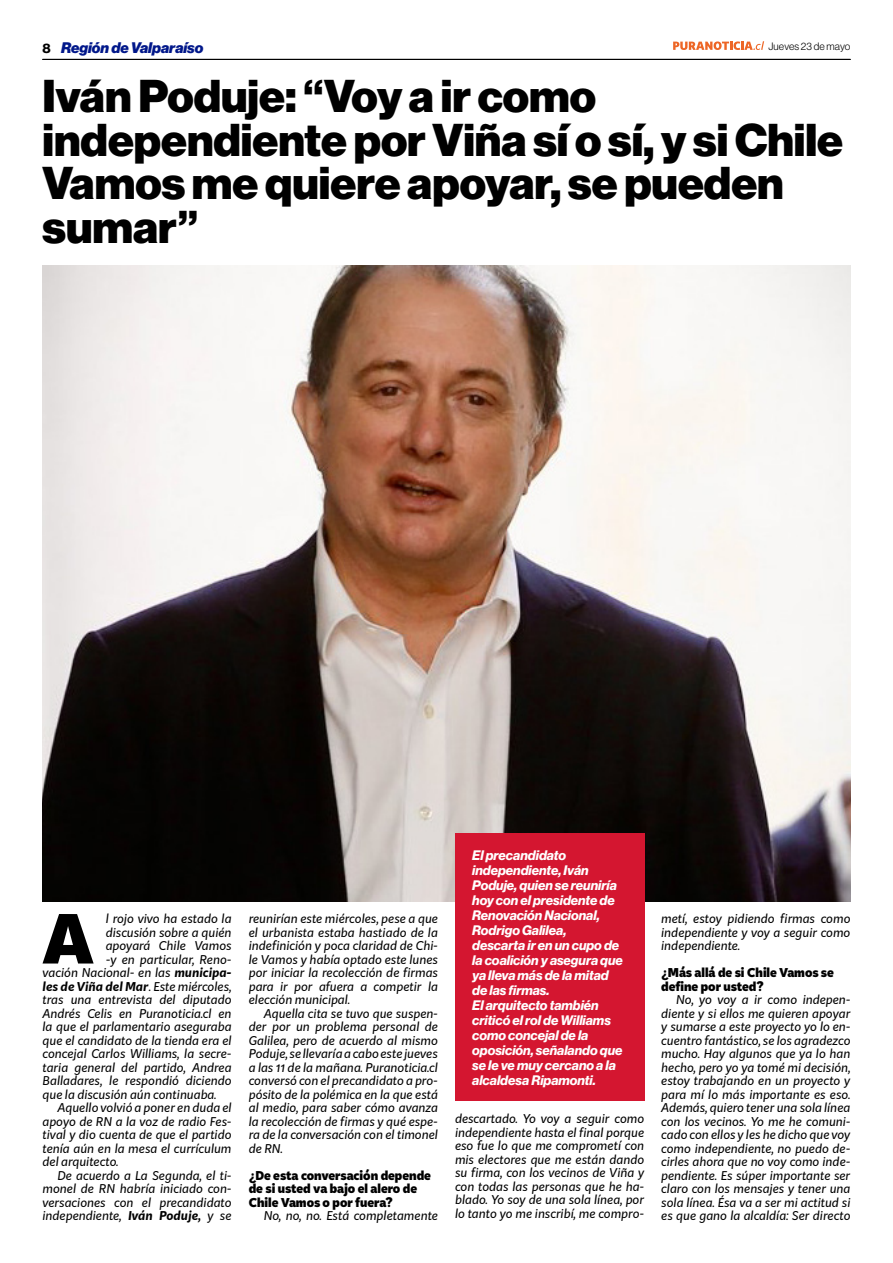
<style>
.page{position:relative;width:893px;height:1263px;background:#fff}
.page>*{position:absolute;margin:0;border:0;box-sizing:border-box;transform-origin:0 0}
.t1{font:900 66.3px "Kit Sans";color:#000}
.t2{font:45px/43.5px "N Haas Grotesk DS Pro 95 Blk";color:#000}
.t3{font:15px "N Haas Grotesk DS Pro 96 Blk It";color:#00178a}
.t4{font:13.5px/15px "N Haas Grotesk DS Pro 76 Bd It";color:#fff}
.t5{font:italic 12px/13.5px "Kit Sans";color:#000;text-align:justify}
.t6{font:900 12px/13.5px "Kit Sans";color:#000}
.t7{font:italic 700 12px "Kit Sans";letter-spacing:.005em;color:#000}
.t8{font:10.5px "N Haas Grotesk DS Pro 45 Lt";letter-spacing:.02em;color:#000}
.s1{font-family:"N Haas Grotesk DS Pro 75 Bd";font-size:13.5px;color:#000}
.s2{font-weight:700}
.s3{font-weight:400}
</style>
<div class="page">
<hr style="left:43px;top:59px;width:807px;height:1px;background:#000">
<svg style="left:673px;top:41px;width:91px;height:9px"></svg>
<img style="left:43px;top:266px;width:807px;height:635px">
<div style="left:455px;top:833px;width:189px;height:268px;background:#d41630"></div>
<p class="t3" style="left:43px;top:39px;width:162px"><span class="s1">8</span> Región de Valparaíso</p>
<p class="t8" style="left:768px;top:40px;width:84px">Jueves 23 de mayo</p>
<h2 class="t2" style="left:43px;top:75px;width:802px">Iván Poduje: “Voy a ir como independiente por Viña sí o sí, y si Chile<br>Vamos me quiere apoyar, se pueden sumar”</h2>
<h1 class="t1" style="left:44px;top:879px;width:50px">A</h1>
<p class="t5" style="left:106px;top:911px;width:127px">l rojo vivo ha estado la</p>
<p class="t5" style="left:106px;top:925px;width:127px">discusión sobre a quién</p>
<p class="t5" style="left:106px;top:938px;width:127px">apoyará Chile Vamos</p>
<p class="t5" style="left:106px;top:952px;width:127px">-y en particular, Reno-</p>
<p class="t5" style="left:43px;top:965px;width:191px">vación Nacional- en las <span class="s2">municipa-</span></p>
<p class="t7" style="left:43px;top:976px;width:191px">les de Viña del Mar<span class="s3">. Este miércoles,</span></p>
<p class="t5" style="left:43px;top:992px;width:191px">tras una entrevista del diputado</p>
<p class="t5" style="left:43px;top:1006px;width:191px">Andrés Celis en Puranoticia.cl en</p>
<p class="t5" style="left:43px;top:1019px;width:191px">la que el parlamentario aseguraba</p>
<p class="t5" style="left:43px;top:1033px;width:191px">que el candidato de la tienda era el</p>
<p class="t5" style="left:43px;top:1046px;width:191px">concejal Carlos Williams, la secre-</p>
<p class="t5" style="left:43px;top:1060px;width:191px">taria general del partido, Andrea</p>
<p class="t5" style="left:43px;top:1073px;width:191px">Balladares, le respondió diciendo</p>
<p class="t5" style="left:43px;top:1087px;width:176px">que la discusión aún continuaba.</p>
<p class="t5" style="left:58px;top:1100px;width:176px">Aquello volvió a poner en duda el</p>
<p class="t5" style="left:43px;top:1114px;width:191px">apoyo de RN a la voz de radio Fes-</p>
<p class="t5" style="left:43px;top:1127px;width:191px">tival y dio cuenta de que el partido</p>
<p class="t5" style="left:43px;top:1141px;width:191px">tenía aún en la mesa el currículum</p>
<p class="t5" style="left:43px;top:1154px;width:78px">del arquitecto.</p>
<p class="t5" style="left:58px;top:1168px;width:176px">De acuerdo a La Segunda, el ti-</p>
<p class="t5" style="left:43px;top:1181px;width:191px">monel de RN habría iniciado con-</p>
<p class="t5" style="left:43px;top:1195px;width:191px">versaciones con el precandidato</p>
<p class="t5" style="left:43px;top:1208px;width:191px">independiente, <span class="s2">Iván Poduje,</span> y se</p>
<p class="t5" style="left:249px;top:911px;width:191px">reunirían este miércoles, pese a que el urbanista estaba hastiado de la indefinición y poca claridad de Chi&shy;le Vamos y había optado este lunes por iniciar la recolección de firmas para ir por afuera a competir la elección municipal.</p>
<p class="t5" style="left:249px;top:1006px;width:191px;text-indent:15px">Aquella cita se tuvo que suspen&shy;der por un problema personal de Galilea, pero de acuerdo al mismo Poduje, se llevaría a cabo este jueves a las 11 de la mañana. Puranoticia.cl conversó con el precandidato a pro&shy;pósito de la polémica en la que está al medio, para saber cómo avanza la recolección de firmas y qué espe&shy;ra de la conversación con el timonel de RN.</p>
<p class="t6" style="left:249px;top:1167px;width:184px">¿De esta conversación depende de si usted va bajo el alero de<br>Chile Vamos o por fuera?</p>
<p class="t5" style="left:264px;top:1208px;width:176px">No, no, no. Está completamente</p>
<p class="t4" style="left:472px;top:848px;width:152px">El precandidato independiente, Iván<br>Poduje, quien se reuniría hoy con el presidente de<br>Renovación Nacional,<br>Rodrigo Galilea, descarta ir en un cupo de la coalición y asegura que ya lleva más de la mitad de las firmas.<br>El arquitecto también criticó el rol de Williams como concejal de la oposición, señalando que se le ve muy cercano a la alcaldesa Ripamonti.</p>
<p class="t5" style="left:455px;top:1111px;width:191px">descartado. Yo voy a seguir como independiente hasta el final porque eso fue lo que me comprometí con mis electores que me están dando su firma, con los vecinos de Viña y con todas las personas que he ha&shy;blado. Yo soy de una sola línea, por lo tanto yo me inscribí, me compro-</p>
<p class="t5" style="left:661px;top:911px;width:191px">metí, estoy pidiendo firmas como independiente y voy a seguir como independiente.</p>
<p class="t6" style="left:661px;top:965px;width:174px">¿Más allá de si Chile Vamos se define por usted?</p>
<p class="t5" style="left:661px;top:992px;width:191px;text-indent:15px">No, yo voy a ir como indepen&shy;diente y si ellos me quieren apoyar y sumarse a este proyecto yo lo en&shy;cuentro fantástico, se los agradezco mucho. Hay algunos que ya lo han hecho, pero yo ya tomé mi decisión, estoy trabajando en un proyecto y para mí lo más importante es eso.<br>Además, quiero tener una sola línea con los vecinos. Yo me he comuni&shy;cado con ellos y les he dicho que voy como independiente, no puedo de&shy;cirles ahora que no voy como inde&shy;pendiente. Es súper importante ser claro con los mensajes y tener una sola línea. Ésa va a ser mi actitud si es que gano la alcaldía: Ser directo</p>
</div>
